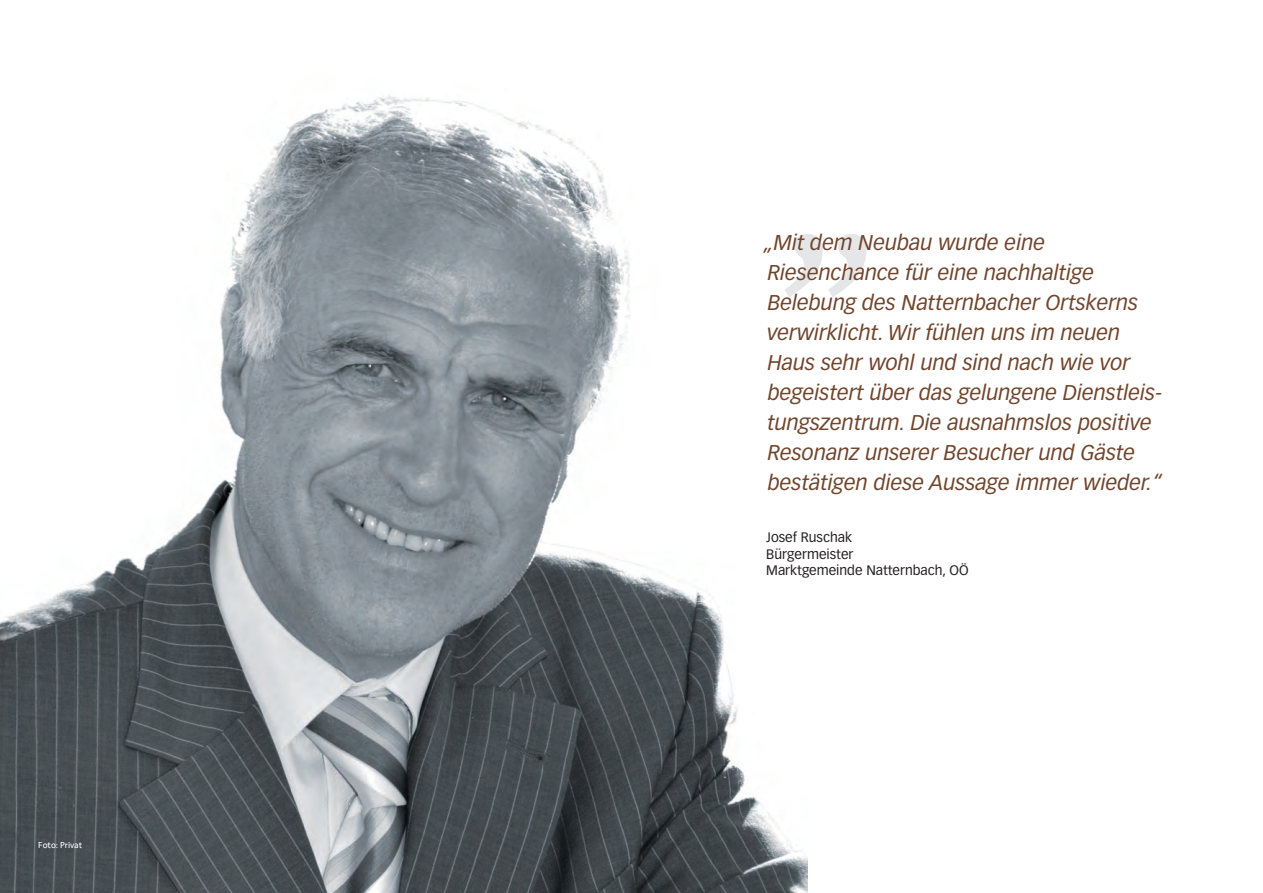
<style>
.page{position:relative;width:1263px;height:893px;background:#fff}
.page>*{position:absolute;margin:0;border:0;box-sizing:border-box;transform-origin:0 0}
.t1{font:italic 21px/30px "Vectora LT Pro";color:#70452c}
.t2{font:13.5px/16.5px "Vectora LT Pro";color:#231f20}
.t3{font:9px "Seravek";color:#fff}
</style>
<div class="page">
<img style="left:0;top:95px;width:808px;height:798px">
<svg style="left:784px;top:234px;width:82px;height:63px"></svg>
<p class="t3" style="left:38px;top:838px;width:46px">Foto: Privat</p>
<p class="t1" style="left:764px;top:228px;width:399px">„Mit dem Neubau wurde eine Riesenchance für eine nachhaltige Belebung des Natternbacher Ortskerns verwirklicht. Wir fühlen uns im neuen Haus sehr wohl und sind nach wie vor begeistert über das gelungene Dienstleis&shy;tungszentrum. Die ausnahmslos positive Resonanz unserer Besucher und Gäste bestätigen diese Aussage immer wieder.“</p>
<p class="t2" style="left:766px;top:529px;width:204px">Josef Ruschak<br>Bürgermeister<br>Marktgemeinde Natternbach, OÖ</p>
</div>
